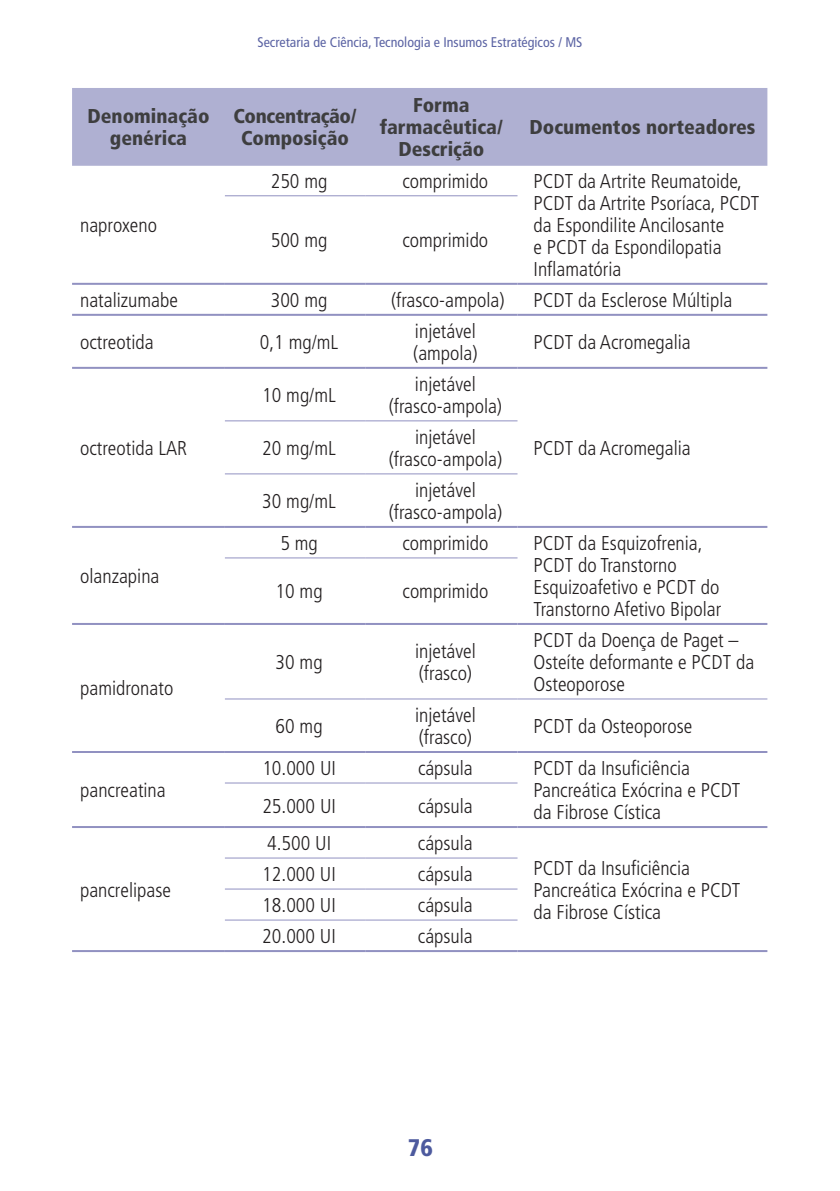
<style>
.page{position:relative;width:840px;height:1191px;background:#fff}
.page>*{position:absolute;margin:0;border:0;box-sizing:border-box;transform-origin:0 0}
.t1{font:900 condensed 24px "Frutiger LT Std";color:#4d5a9e}
.t2{font:300 condensed 20px/22px "Frutiger";color:#231f20}
.t3{font:900 condensed 20px/22px "Frutiger LT Std";color:#3e3e3f;text-align:center}
.t4{font:900 condensed 20px/22px "Frutiger LT Std";letter-spacing:-.02em;color:#3e3e3f;text-align:center}
.t5{font:condensed 14px "Frutiger LT Std";color:#5c64a4}
</style>
<div class="page">
<div style="left:72px;top:88px;width:695px;height:78px;background:#afb0d2"></div>
<hr style="left:72px;top:314px;width:153px;height:2px;background:#9191c1">
<hr style="left:72px;top:826px;width:153px;height:2px;background:#9191c1">
<hr style="left:72px;top:751px;width:153px;height:2px;background:#9191c1">
<hr style="left:72px;top:623px;width:153px;height:2px;background:#9191c1">
<hr style="left:72px;top:367px;width:153px;height:2px;background:#9191c1">
<hr style="left:72px;top:526px;width:153px;height:2px;background:#9191c1">
<hr style="left:72px;top:283px;width:153px;height:2px;background:#9191c1">
<hr style="left:72px;top:950px;width:153px;height:2px;background:#9191c1">
<hr style="left:225px;top:950px;width:140px;height:2px;background:#9191c1">
<hr style="left:365px;top:950px;width:152px;height:2px;background:#9191c1">
<hr style="left:225px;top:826px;width:140px;height:2px;background:#9191c1">
<hr style="left:365px;top:826px;width:152px;height:2px;background:#9191c1">
<hr style="left:225px;top:751px;width:140px;height:2px;background:#9191c1">
<hr style="left:365px;top:751px;width:152px;height:2px;background:#9191c1">
<hr style="left:225px;top:623px;width:140px;height:2px;background:#9191c1">
<hr style="left:365px;top:623px;width:152px;height:2px;background:#9191c1">
<hr style="left:225px;top:526px;width:140px;height:2px;background:#9191c1">
<hr style="left:365px;top:526px;width:152px;height:2px;background:#9191c1">
<hr style="left:225px;top:367px;width:140px;height:2px;background:#9191c1">
<hr style="left:365px;top:367px;width:152px;height:2px;background:#9191c1">
<hr style="left:225px;top:314px;width:140px;height:2px;background:#9191c1">
<hr style="left:365px;top:314px;width:152px;height:2px;background:#9191c1">
<hr style="left:517px;top:314px;width:250px;height:2px;background:#9191c1">
<hr style="left:225px;top:283px;width:140px;height:2px;background:#9191c1">
<hr style="left:365px;top:283px;width:152px;height:2px;background:#9191c1">
<hr style="left:517px;top:367px;width:250px;height:2px;background:#9191c1">
<hr style="left:517px;top:526px;width:250px;height:2px;background:#9191c1">
<hr style="left:517px;top:623px;width:250px;height:2px;background:#9191c1">
<hr style="left:517px;top:751px;width:250px;height:2px;background:#9191c1">
<hr style="left:517px;top:826px;width:250px;height:2px;background:#9191c1">
<hr style="left:517px;top:950px;width:250px;height:2px;background:#9191c1">
<hr style="left:517px;top:283px;width:250px;height:2px;background:#9191c1">
<hr style="left:225px;top:195px;width:140px;height:1px;background:#9191c1">
<hr style="left:365px;top:195px;width:152px;height:1px;background:#9191c1">
<hr style="left:225px;top:420px;width:140px;height:1px;background:#9191c1">
<hr style="left:365px;top:420px;width:152px;height:1px;background:#9191c1">
<hr style="left:225px;top:473px;width:140px;height:1px;background:#9191c1">
<hr style="left:365px;top:473px;width:152px;height:1px;background:#9191c1">
<hr style="left:225px;top:557px;width:140px;height:1px;background:#9191c1">
<hr style="left:365px;top:557px;width:152px;height:1px;background:#9191c1">
<hr style="left:225px;top:698px;width:140px;height:1px;background:#9191c1">
<hr style="left:365px;top:698px;width:152px;height:1px;background:#9191c1">
<hr style="left:225px;top:782px;width:140px;height:1px;background:#9191c1">
<hr style="left:365px;top:782px;width:152px;height:1px;background:#9191c1">
<hr style="left:225px;top:857px;width:140px;height:1px;background:#9191c1">
<hr style="left:365px;top:857px;width:152px;height:1px;background:#9191c1">
<hr style="left:225px;top:888px;width:140px;height:1px;background:#9191c1">
<hr style="left:365px;top:888px;width:152px;height:1px;background:#9191c1">
<hr style="left:225px;top:919px;width:140px;height:1px;background:#9191c1">
<hr style="left:365px;top:919px;width:152px;height:1px;background:#9191c1">
<hr style="left:517px;top:698px;width:250px;height:1px;background:#9191c1">
<p class="t5" style="left:257px;top:33px;width:326px">Secretaria de Ciência, Tecnologia e Insumos Estratégicos / MS</p>
<p class="t3" style="left:87px;top:105px;width:123px">Denominação genérica</p>
<p class="t4" style="left:233px;top:105px;width:124px">Concentração/<br>Composição</p>
<p class="t3" style="left:379px;top:94px;width:124px">Forma farmacêutica/<br>Descrição</p>
<p class="t3" style="left:529px;top:116px;width:227px">Documentos norteadores</p>
<p class="t2" style="left:80px;top:214px;width:78px">naproxeno</p>
<p class="t2" style="left:270px;top:170px;width:58px">250 mg</p>
<p class="t2" style="left:402px;top:170px;width:87px">comprimido</p>
<p class="t2" style="left:533px;top:170px;width:227px">PCDT da Artrite Reumatoide,<br>PCDT da Artrite Psoríaca, PCDT da Espondilite Ancilosante<br>e PCDT da Espondilopatia<br>Inflamatória</p>
<p class="t2" style="left:270px;top:230px;width:58px">500 mg</p>
<p class="t2" style="left:402px;top:230px;width:87px">comprimido</p>
<p class="t2" style="left:80px;top:289px;width:99px">natalizumabe</p>
<p class="t2" style="left:270px;top:289px;width:58px">300 mg</p>
<p class="t2" style="left:391px;top:289px;width:115px">(frasco-ampola)</p>
<p class="t2" style="left:533px;top:289px;width:200px">PCDT da Esclerose Múltipla</p>
<p class="t2" style="left:80px;top:331px;width:75px">octreotida</p>
<p class="t2" style="left:260px;top:331px;width:80px">0,1 mg/mL</p>
<p class="t2" style="left:413px;top:320px;width:66px">injetável (ampola)</p>
<p class="t2" style="left:533px;top:331px;width:159px">PCDT da Acromegalia</p>
<p class="t2" style="left:80px;top:437px;width:109px">octreotida LAR</p>
<p class="t2" style="left:80px;top:565px;width:81px">olanzapina</p>
<p class="t2" style="left:80px;top:678px;width:95px">pamidronato</p>
<p class="t2" style="left:80px;top:779px;width:87px">pancreatina</p>
<p class="t2" style="left:80px;top:879px;width:92px">pancrelipase</p>
<p class="t2" style="left:262px;top:384px;width:75px">10 mg/mL</p>
<p class="t2" style="left:388px;top:373px;width:115px;text-align:center">injetável (frasco-ampola)</p>
<p class="t2" style="left:262px;top:437px;width:75px">20 mg/mL</p>
<p class="t2" style="left:533px;top:437px;width:159px">PCDT da Acromegalia</p>
<p class="t2" style="left:388px;top:426px;width:115px;text-align:center">injetável (frasco-ampola)</p>
<p class="t2" style="left:262px;top:490px;width:75px">30 mg/mL</p>
<p class="t2" style="left:388px;top:479px;width:115px;text-align:center">injetável (frasco-ampola)</p>
<p class="t2" style="left:280px;top:532px;width:39px">5 mg</p>
<p class="t2" style="left:402px;top:532px;width:87px">comprimido</p>
<p class="t2" style="left:533px;top:532px;width:189px">PCDT da Esquizofrenia,<br>PCDT do Transtorno<br>Esquizoafetivo e PCDT do<br>Transtorno Afetivo Bipolar</p>
<p class="t2" style="left:275px;top:581px;width:48px">10 mg</p>
<p class="t2" style="left:402px;top:581px;width:87px">comprimido</p>
<p class="t2" style="left:275px;top:651px;width:48px">30 mg</p>
<p class="t2" style="left:415px;top:640px;width:62px">injetável (frasco)</p>
<p class="t2" style="left:533px;top:629px;width:222px">PCDT da Doença de Paget –<br>Osteíte deformante e PCDT da<br>Osteoporose</p>
<p class="t2" style="left:275px;top:715px;width:48px">60 mg</p>
<p class="t2" style="left:415px;top:704px;width:62px">injetável (frasco)</p>
<p class="t2" style="left:533px;top:715px;width:160px">PCDT da Osteoporose</p>
<p class="t2" style="left:262px;top:757px;width:75px">10.000 UI</p>
<p class="t2" style="left:418px;top:757px;width:56px">cápsula</p>
<p class="t2" style="left:533px;top:757px;width:208px">PCDT da Insuficiência<br>Pancreática Exócrina e PCDT da Fibrose Cística</p>
<p class="t2" style="left:262px;top:795px;width:75px">25.000 UI</p>
<p class="t2" style="left:418px;top:795px;width:56px">cápsula</p>
<p class="t2" style="left:267px;top:832px;width:65px">4.500 UI</p>
<p class="t2" style="left:418px;top:832px;width:56px">cápsula</p>
<p class="t2" style="left:262px;top:863px;width:75px">12.000 UI</p>
<p class="t2" style="left:418px;top:863px;width:56px">cápsula</p>
<p class="t2" style="left:262px;top:894px;width:75px">18.000 UI</p>
<p class="t2" style="left:418px;top:894px;width:56px">cápsula</p>
<p class="t2" style="left:262px;top:925px;width:75px">20.000 UI</p>
<p class="t2" style="left:418px;top:925px;width:56px">cápsula</p>
<p class="t2" style="left:533px;top:857px;width:208px">PCDT da Insuficiência<br>Pancreática Exócrina e PCDT da Fibrose Cística</p>
<p class="t1" style="left:408px;top:1133px;width:26px">76</p>
</div>
